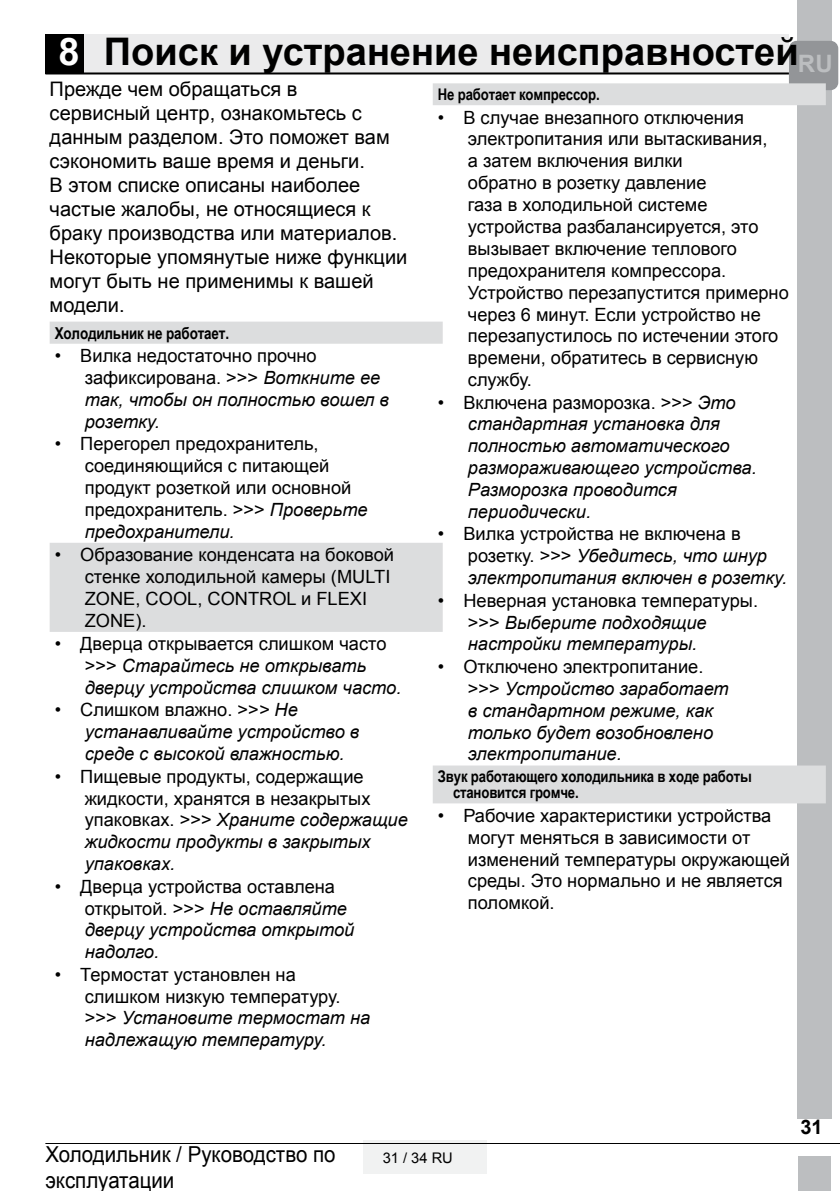
<style>
.page{position:relative;width:840px;height:1191px;background:#fff}
.page>*{position:absolute;margin:0;border:0;box-sizing:border-box;transform-origin:0 0}
.t1{font:700 38px "Arial";color:#000}
.t2{font:22px "Arial";color:#000;scale:.93 1}
.t3{font:20px/24px "Arial";color:#000}
.t4{font:700 20px "Arial";color:#000}
.t5{font:18.2px/21.8px "Arial";color:#000}
.t6{font:italic 18.2px/21.8px "Arial";color:#000}
.t7{font:700 16.4px "Arial Narrow";letter-spacing:-.01em;color:#000}
.t8{font:700 16px/16px "Arial Narrow";letter-spacing:-.01em;color:#000}
.t9{font:14.6px "Arial";color:#000}
.s1{color:#fff}
.s2{font-style:normal}
.s3{font-style:italic}
</style>
<div class="page">
<div style="left:363px;top:1140px;width:123px;height:33px;background:#f1f2f2"></div>
<hr style="left:45px;top:1143px;width:794px;height:1px;background:#000">
<div style="left:797px;top:0;width:34px;height:1119px;background:#bcbec0"></div>
<div style="left:798px;top:1157px;width:32px;height:34px;background:#bcbec0"></div>
<div style="left:788px;top:41px;width:49px;height:49px;background:#939598;border-radius:8px"></div>
<div style="left:45px;top:34px;width:40px;height:40px;background:#000"></div>
<div style="left:85px;top:34px;width:703px;height:40px;background:#ebebec"></div>
<hr style="left:45px;top:72px;width:743px;height:2px;background:#000">
<svg style="left:50px;top:321px;width:382px;height:311px"></svg>
<svg style="left:432px;top:83px;width:393px;height:720px"></svg>
<h1 class="t1" style="left:58px;top:26px;width:775px"><span class="s1">8</span> Поиск и устранение неисправностей<sub>RU</sub></h1>
<p class="t3" style="left:50px;top:77px;width:359px">Прежде чем обращаться в<br>сервисный центр, ознакомьтесь с данным разделом. Это поможет вам сэкономить ваше время и деньги.<br>В этом списке описаны наиболее частые жалобы, не относящиеся к браку производства или материалов.<br>Некоторые упомянутые ниже функции могут быть не применимы к вашей модели.</p>
<p class="t7" style="left:55px;top:320px;width:176px">Холодильник не работает.</p>
<p class="t6" style="left:85px;top:345px;width:306px;text-indent:-30px"><span class="s2">• Вилка недостаточно прочно зафиксирована. &gt;&gt;&gt;</span> Воткните ее так, чтобы он полностью вошел в розетку.</p>
<p class="t5" style="left:85px;top:433px;width:284px;text-indent:-30px">• Перегорел предохранитель, соединяющийся с питающей продукт розеткой или основной предохранитель. &gt;&gt;&gt; <span class="s3">Проверьте предохранители.</span></p>
<p class="t5" style="left:85px;top:544px;width:310px;text-indent:-30px">• Образование конденсата на боковой стенке холодильной камеры (MULTI<br>ZONE, COOL, CONTROL и FLEXI<br>ZONE).</p>
<p class="t6" style="left:85px;top:633px;width:318px;text-indent:-30px"><span class="s2">• Дверца открывается слишком часто &gt;&gt;&gt;</span> Старайтесь не открывать дверцу устройства слишком часто.</p>
<p class="t6" style="left:85px;top:699px;width:276px;text-indent:-30px"><span class="s2">• Слишком влажно. &gt;&gt;</span>&gt; Не устанавливайте устройство в среде с высокой влажностью.</p>
<p class="t5" style="left:85px;top:765px;width:324px;text-indent:-30px">• Пищевые продукты, содержащие жидкости, хранятся в незакрытых упаковках. &gt;&gt;&gt; <span class="s3">Храните содержащие жидкости продукты в закрытых упаковках.</span></p>
<p class="t6" style="left:85px;top:875px;width:271px;text-indent:-30px"><span class="s2">• Дверца устройства оставлена открытой. &gt;&gt;&gt;</span> Не оставляйте дверцу устройства открытой надолго.</p>
<p class="t5" style="left:85px;top:963px;width:287px;text-indent:-30px">• Термостат установлен на слишком низкую температуру. &gt;&gt;&gt; <span class="s3">Установите термостат на надлежащую температуру.</span></p>
<p class="t8" style="left:437px;top:86px;width:163px">Не работает компрессор.</p>
<p class="t5" style="left:467px;top:106px;width:322px;text-indent:-30px">• В случае внезапного отключения электропитания или вытаскивания,<br>а затем включения вилки<br>обратно в розетку давление<br>газа в холодильной системе устройства разбалансируется, это вызывает включение теплового предохранителя компрессора.<br>Устройство перезапустится примерно через 6 минут. Если устройство не перезапустилось по истечении этого времени, обратитесь в сервисную службу.</p>
<p class="t6" style="left:467px;top:391px;width:290px;text-indent:-30px"><span class="s2">• Включена разморозка. &gt;&gt;&gt;</span> Это стандартная установка для полностью автоматического размораживающего устройства.<br>Разморозка проводится периодически.</p>
<p class="t6" style="left:467px;top:523px;width:320px;text-indent:-30px"><span class="s2">• Вилка устройства не включена в розетку. &gt;&gt;&gt;</span> Убедитесь, что шнур электропитания включен в розетку.</p>
<p class="t6" style="left:467px;top:589px;width:291px;text-indent:-30px"><span class="s2">• Неверная установка температуры. &gt;&gt;&gt;</span> Выберите подходящие настройки температуры.</p>
<p class="t6" style="left:467px;top:656px;width:262px;text-indent:-30px"><span class="s2">• Отключено электропитание. &gt;&gt;&gt;</span> Устройство заработает в стандартном режиме, как только будет возобновлено электропитание.</p>
<p class="t8" style="left:453px;top:768px;width:300px;text-indent:-15px">Звук работающего холодильника в ходе работы становится громче.</p>
<p class="t5" style="left:467px;top:804px;width:323px;text-indent:-30px">• Рабочие характеристики устройства могут меняться в зависимости от изменений температуры окружающей среды. Это нормально и не является поломкой.</p>
<p class="t2" style="left:45px;top:1139px;width:313px">Холодильник / Руководство по</p>
<p class="t9" style="left:382px;top:1147px;width:72px">31 / 34 RU</p>
<p class="t2" style="left:45px;top:1165px;width:140px">эксплуатации</p>
<p class="t4" style="left:800px;top:1113px;width:24px">31</p>
</div>
